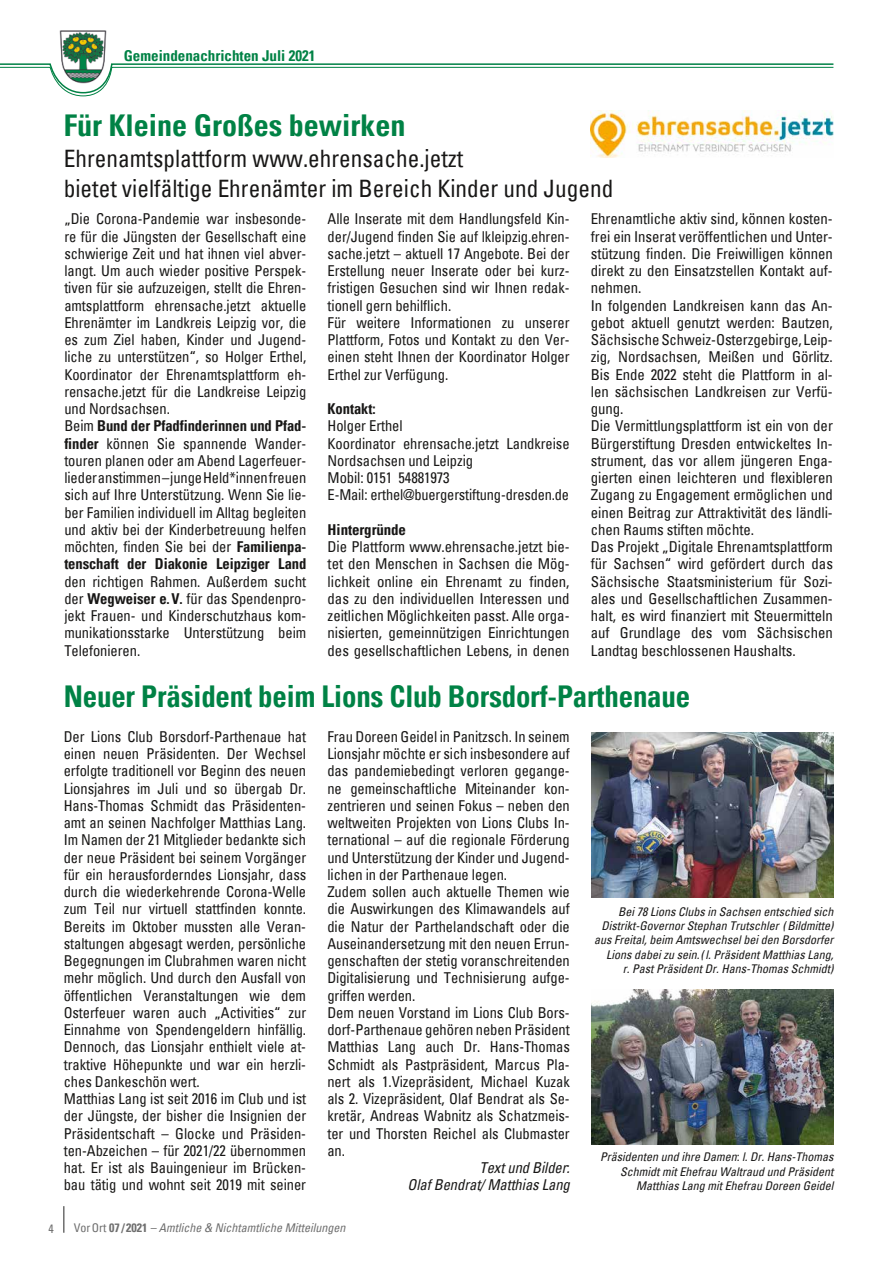
<style>
.page{position:relative;width:893px;height:1263px;background:#fff}
.page>*{position:absolute;margin:0;border:0;box-sizing:border-box;transform-origin:0 0}
.t1{font:700 condensed 30px "Univers";letter-spacing:-.005em;color:#008245;scale:.96 1}
.t2{font:700 condensed 30px "Univers";letter-spacing:-.005em;color:#008245}
.t3{font:condensed 24px/30px "Univers";color:#181716}
.t4{font:condensed 15px/17.2px "Univers";letter-spacing:-.005em;color:#181716}
.t5{font:italic condensed 15px/17.2px "Univers";letter-spacing:-.005em;color:#181716;text-align:right}
.t6{font:700 condensed 15px "Univers";color:#008245}
.t7{font:700 condensed 15px "Univers";letter-spacing:-.005em;color:#181716}
.t8{font:italic condensed 12px/14.4px "Univers";color:#181716;text-align:right}
.t9{font:italic condensed 12px "Univers";color:#6e6e6e}
.t10{font:condensed 12px "Univers";color:#6e6e6e}
.s1{font-weight:700}
.s2{font-style:normal}
.s3{font-weight:700;font-style:normal}
</style>
<div class="page">
<hr style="left:63px;top:1206px;width:2px;height:27px;background:#6e6e6e">
<img style="left:60px;top:30px;width:47px;height:33px">
<svg style="left:0;top:63px;width:834px;height:33px"></svg>
<img style="left:591px;top:733px;width:242px;height:164px">
<img style="left:591px;top:990px;width:242px;height:155px">
<img style="left:591px;top:111px;width:242px;height:46px">
<p class="t6" style="left:124px;top:46px;width:193px">Gemeindenachrichten Juli 2021</p>
<h1 class="t2" style="left:64px;top:106px;width:343px">Für Kleine Großes bewirken</h1>
<h2 class="t3" style="left:64px;top:143px;width:551px">Ehrenamtsplattform www.ehrensache.jetzt<br>bietet vielfältige Ehrenämter im Bereich Kinder und Jugend</h2>
<p class="t4" style="left:64px;top:210px;width:244px">„Die Corona-Pandemie war insbesonde&shy;re für die Jüngsten der Gesellschaft eine schwierige Zeit und hat ihnen viel abver&shy;langt. Um auch wieder positive Perspek&shy;tiven für sie aufzuzeigen, stellt die Ehren&shy;amtsplattform ehrensache.jetzt aktuelle Ehrenämter im Landkreis Leipzig vor, die es zum Ziel haben, Kinder und Jugend&shy;liche zu unterstützen“, so Holger Erthel, Koordinator der Ehrenamtsplattform eh&shy;rensache.jetzt für die Landkreise Leipzig und Nordsachsen.<br>Beim <span class="s1">Bund der Pfadfinderinnen und Pfad&shy;finder</span> können Sie spannende Wander&shy;touren planen oder am Abend Lagerfeuer&shy;lieder anstimmen – junge Held*innen freuen sich auf Ihre Unterstützung. Wenn Sie lie&shy;ber Familien individuell im Alltag begleiten und aktiv bei der Kinderbetreuung helfen möchten, finden Sie bei der <span class="s1">Familienpa&shy;tenschaft der Diakonie Leipziger Land</span></p>
<p class="t4" style="left:64px;top:572px;width:244px;text-align:justify">den richtigen Rahmen. Außerdem sucht der <span class="s1">Wegweiser e.V.</span> für das Spendenpro&shy;jekt Frauen- und Kinderschutzhaus kom&shy;munikationsstarke Unterstützung beim Telefonieren.</p>
<p class="t4" style="left:328px;top:210px;width:244px">Alle Inserate mit dem Handlungsfeld Kin&shy;der/Jugend finden Sie auf lkleipzig.ehren&shy;sache.jetzt – aktuell 17 Angebote. Bei der Erstellung neuer Inserate oder bei kurz&shy;fristigen Gesuchen sind wir Ihnen redak&shy;tionell gern behilflich.<br>Für weitere Informationen zu unserer Plattform, Fotos und Kontakt zu den Ver&shy;einen steht Ihnen der Koordinator Holger Erthel zur Verfügung.</p>
<p class="t7" style="left:328px;top:399px;width:50px">Kontakt:</p>
<p class="t4" style="left:328px;top:417px;width:243px">Holger Erthel<br>Koordinator ehrensache.jetzt Landkreise<br>Nordsachsen und Leipzig<br>Mobil: 0151 54881973<br>E-Mail: erthel@buergerstiftung-dresden.de</p>
<p class="t7" style="left:328px;top:520px;width:80px">Hintergründe</p>
<p class="t4" style="left:328px;top:538px;width:243px;text-align:justify">Die Plattform www.ehrensache.jetzt bie&shy;tet den Menschen in Sachsen die Mög&shy;lichkeit online ein Ehrenamt zu finden, das zu den individuellen Interessen und zeitlichen Möglichkeiten passt. Alle orga&shy;nisierten, gemeinnützigen Einrichtungen des gesellschaftlichen Lebens, in denen</p>
<p class="t4" style="left:591px;top:210px;width:244px">Ehrenamtliche aktiv sind, können kosten&shy;frei ein Inserat veröffentlichen und Unter&shy;stützung finden. Die Freiwilligen können direkt zu den Einsatzstellen Kontakt auf&shy;nehmen.<br>In folgenden Landkreisen kann das An&shy;gebot aktuell genutzt werden: Bautzen, Sächsische Schweiz-Osterzgebirge, Leip&shy;zig, Nordsachsen, Meißen und Görlitz.<br>Bis Ende 2022 steht die Plattform in al&shy;len sächsischen Landkreisen zur Verfü&shy;gung.<br>Die Vermittlungsplattform ist ein von der Bürgerstiftung Dresden entwickeltes In&shy;strument, das vor allem jüngeren Enga&shy;gierten einen leichteren und flexibleren Zugang zu Engagement ermöglichen und einen Beitrag zur Attraktivität des ländli&shy;chen Raums stiften möchte.<br>Das Projekt „Digitale Ehrenamtsplattform für Sachsen“ wird gefördert durch das Sächsische Staatsministerium für Sozi&shy;ales und Gesellschaftlichen Zusammen&shy;halt, es wird finanziert mit Steuermitteln auf Grundlage des vom Sächsischen Landtag beschlossenen Haushalts.</p>
<h1 class="t1" style="left:64px;top:678px;width:654px">Neuer Präsident beim Lions Club Borsdorf-Parthenaue</h1>
<p class="t4" style="left:64px;top:727px;width:244px">Der Lions Club Borsdorf-Parthenaue hat einen neuen Präsidenten. Der Wechsel erfolgte traditionell vor Beginn des neuen Lionsjahres im Juli und so übergab Dr.<br>Hans-Thomas Schmidt das Präsidenten&shy;amt an seinen Nachfolger Matthias Lang.<br>Im Namen der 21 Mitglieder bedankte sich der neue Präsident bei seinem Vorgänger für ein herausforderndes Lionsjahr, dass durch die wiederkehrende Corona-Welle zum Teil nur virtuell stattfinden konnte.<br>Bereits im Oktober mussten alle Veran&shy;staltungen abgesagt werden, persönliche Begegnungen im Clubrahmen waren nicht mehr möglich. Und durch den Ausfall von öffentlichen Veranstaltungen wie dem Osterfeuer waren auch „Activities“ zur Einnahme von Spendengeldern hinfällig.<br>Dennoch, das Lionsjahr enthielt viele at&shy;traktive Höhepunkte und war ein herzli&shy;ches Dankeschön wert.<br>Matthias Lang ist seit 2016 im Club und ist der Jüngste, der bisher die Insignien der Präsidentschaft – Glocke und Präsiden&shy;ten-Abzeichen – für 2021/22 übernommen hat. Er ist als Bauingenieur im Brücken&shy;bau tätig und wohnt seit 2019 mit seiner</p>
<p class="t4" style="left:327px;top:727px;width:244px">Frau Doreen Geidel in Panitzsch. In seinem Lionsjahr möchte er sich insbesondere auf das pandemiebedingt verloren gegange&shy;ne gemeinschaftliche Miteinander kon&shy;zentrieren und seinen Fokus – neben den weltweiten Projekten von Lions Clubs In&shy;ternational – auf die regionale Förderung und Unterstützung der Kinder und Jugend&shy;lichen in der Parthenaue legen.<br>Zudem sollen auch aktuelle Themen wie die Auswirkungen des Klimawandels auf die Natur der Parthelandschaft oder die Auseinandersetzung mit den neuen Errun&shy;genschaften der stetig voranschreitenden Digitalisierung und Technisierung aufge&shy;griffen werden.<br>Dem neuen Vorstand im Lions Club Bors&shy;dorf-Parthenaue gehören neben Präsident Matthias Lang auch Dr. Hans-Thomas Schmidt als Pastpräsident, Marcus Pla&shy;nert als 1.Vizepräsident, Michael Kuzak als 2. Vizepräsident, Olaf Bendrat als Se&shy;kretär, Andreas Wabnitz als Schatzmeis&shy;ter und Thorsten Reichel als Clubmaster an.</p>
<p class="t8" style="left:594px;top:904px;width:241px">Bei 78 Lions Clubs in Sachsen entschied sich Distrikt-Governor Stephan Trutschler (Bildmitte) aus Freital, beim Amtswechsel bei den Borsdorfer Lions dabei zu sein. (l. Präsident Matthias Lang,<br>r. Past Präsident Dr. Hans-Thomas Schmidt)</p>
<p class="t8" style="left:600px;top:1149px;width:235px">Präsidenten und ihre Damen: l. Dr. Hans-Thomas<br>Schmidt mit Ehefrau Waltraud und Präsident<br>Matthias Lang mit Ehefrau Doreen Geidel</p>
<p class="t5" style="left:408px;top:1159px;width:164px">Text und Bilder:<br>Olaf Bendrat/ Matthias Lang</p>
<p class="t10" style="left:49px;top:1221px;width:7px">4</p>
<p class="t9" style="left:74px;top:1220px;width:273px"><span class="s2">VorOrt</span> <span class="s3">07 / 2021</span> – Amtliche &amp; Nichtamtliche Mitteilungen</p>
</div>
